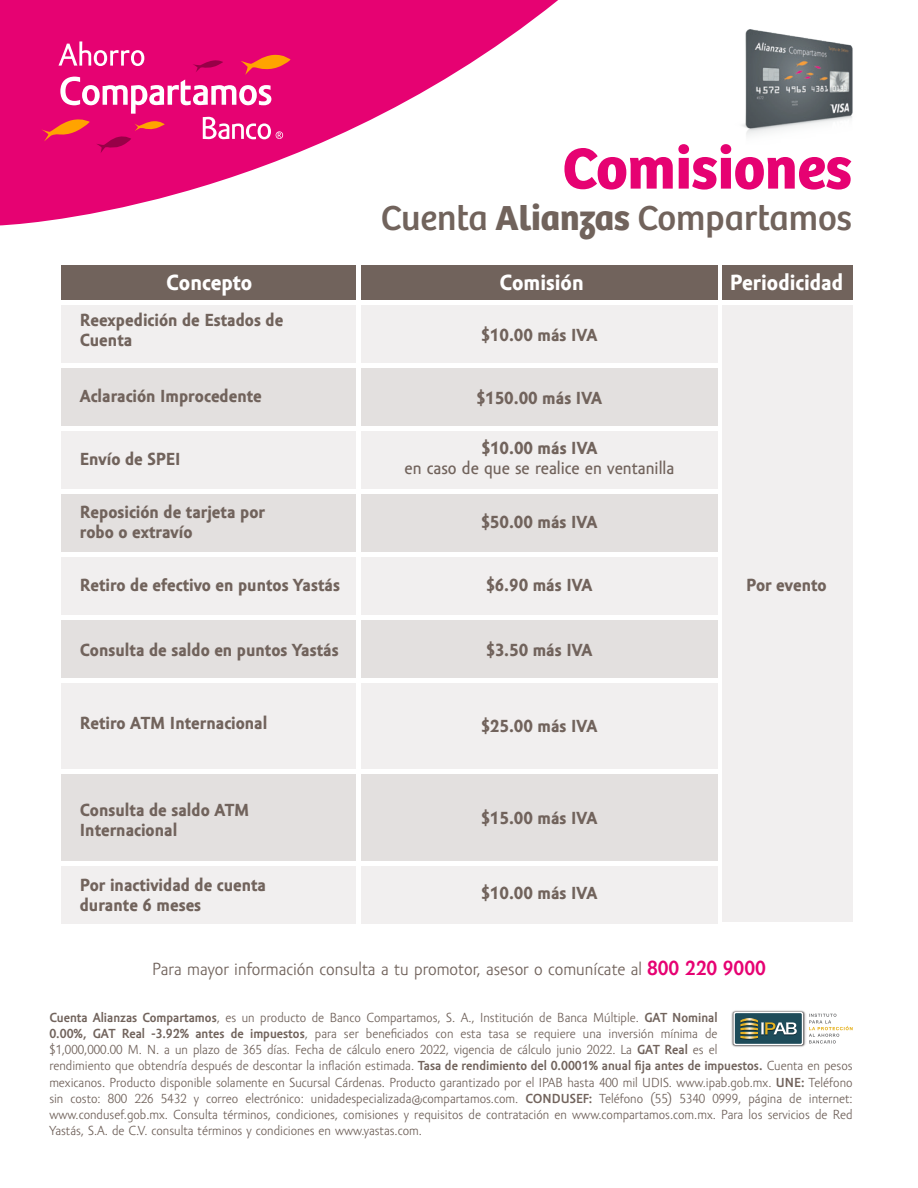
<style>
.page{position:relative;width:918px;height:1188px;background:#fff}
.page>*{position:absolute;margin:0;border:0;box-sizing:border-box;transform-origin:0 0}
.t1{font:700 60px "Bree";color:#e60272}
.t2{font:36px "Bree";color:#71635c}
.t3{font:700 22.5px "Amor Sans Text Pro";color:#fff}
.t4{font:700 18px/20px "Amor Sans Text Pro";color:#71635c}
.t5{font:18px "Amor Sans Pro";color:#71635c}
.t6{font:18px "Amor Sans Text Pro";color:#71635c}
.t7{font:13.5px/16.2px "Amor Sans Pro";color:#71635c}
.s1{font-weight:700}
.s2{font-weight:700;font-size:21px;color:#e60272}
</style>
<div class="page">
<div style="left:61px;top:774px;width:295px;height:87px;background:#e3e0df"></div>
<div style="left:361px;top:774px;width:357px;height:87px;background:#e3e0df"></div>
<div style="left:61px;top:683px;width:295px;height:86px;background:#f1efef"></div>
<div style="left:361px;top:683px;width:357px;height:86px;background:#f1efef"></div>
<div style="left:61px;top:620px;width:295px;height:58px;background:#e3e0df"></div>
<div style="left:361px;top:620px;width:357px;height:58px;background:#e3e0df"></div>
<div style="left:61px;top:557px;width:295px;height:58px;background:#f1efef"></div>
<div style="left:361px;top:557px;width:357px;height:58px;background:#f1efef"></div>
<div style="left:61px;top:494px;width:295px;height:57px;background:#e3e0df"></div>
<div style="left:361px;top:494px;width:357px;height:57px;background:#e3e0df"></div>
<div style="left:61px;top:431px;width:295px;height:57px;background:#f1efef"></div>
<div style="left:361px;top:431px;width:357px;height:57px;background:#f1efef"></div>
<div style="left:61px;top:866px;width:295px;height:58px;background:#f1efef"></div>
<div style="left:361px;top:866px;width:357px;height:58px;background:#f1efef"></div>
<div style="left:61px;top:368px;width:295px;height:57px;background:#e3e0df"></div>
<div style="left:361px;top:368px;width:357px;height:57px;background:#e3e0df"></div>
<div style="left:61px;top:305px;width:295px;height:57px;background:#f1efef"></div>
<div style="left:361px;top:305px;width:357px;height:57px;background:#f1efef"></div>
<div style="left:722px;top:305px;width:131px;height:617px;background:#f1efef"></div>
<svg style="left:0;top:0;width:558px;height:225px;fill:#e60272"></svg>
<svg style="left:41px;top:41px;width:250px;height:112px;background:#e9267f"></svg>
<img style="left:742px;top:29px;width:111px;height:106px">
<div style="left:61px;top:266px;width:295px;height:34px;background:#71635c"></div>
<div style="left:361px;top:266px;width:357px;height:34px;background:#71635c"></div>
<div style="left:722px;top:266px;width:131px;height:34px;background:#71635c"></div>
<svg style="left:809px;top:1014px;width:44px;height:30px"></svg>
<img style="left:731px;top:1010px;width:75px;height:37px">
<svg style="left:733px;top:1012px;width:70px;height:33px;background:#5c7673"></svg>
<h1 class="t1" style="left:562px;top:132px;width:291px">Comisiones</h1>
<h2 class="t2" style="left:381px;top:197px;width:472px">Cuenta <span class="s1">Alianzas</span> Compartamos</h2>
<h3 class="t3" style="left:166px;top:271px;width:88px">Concepto</h3>
<h3 class="t3" style="left:500px;top:271px;width:86px">Comisión</h3>
<h3 class="t3" style="left:730px;top:271px;width:115px">Periodicidad</h3>
<h3 class="t4" style="left:80px;top:311px;width:205px">Reexpedición de Estados de<br>Cuenta</h3>
<h3 class="t4" style="left:80px;top:387px;width:184px">Aclaración Improcedente</h3>
<h3 class="t4" style="left:482px;top:326px;width:117px">$10.00 más IVA</h3>
<h3 class="t4" style="left:477px;top:389px;width:127px">$150.00 más IVA</h3>
<h3 class="t4" style="left:482px;top:439px;width:117px">$10.00 más IVA</h3>
<h3 class="t6" style="left:405px;top:458px;width:272px">en caso de que se realice en ventanilla</h3>
<h3 class="t4" style="left:482px;top:513px;width:117px">$50.00 más IVA</h3>
<h3 class="t4" style="left:80px;top:449px;width:102px">Envío de SPEI</h3>
<h3 class="t4" style="left:80px;top:503px;width:187px">Reposición de tarjeta por robo o extravío</h3>
<h3 class="t4" style="left:80px;top:576px;width:262px">Retiro de efectivo en puntos Yastás</h3>
<h3 class="t4" style="left:746px;top:576px;width:82px">Por evento</h3>
<h3 class="t4" style="left:486px;top:576px;width:108px">$6.90 más IVA</h3>
<h3 class="t4" style="left:80px;top:640px;width:260px">Consulta de saldo en puntos Yastás</h3>
<h3 class="t4" style="left:80px;top:714px;width:189px">Retiro ATM Internacional</h3>
<h3 class="t4" style="left:80px;top:801px;width:171px">Consulta de saldo ATM<br>Internacional</h3>
<h3 class="t4" style="left:80px;top:876px;width:188px">Por inactividad de cuenta durante 6 meses</h3>
<h3 class="t4" style="left:486px;top:641px;width:108px">$3.50 más IVA</h3>
<h3 class="t4" style="left:482px;top:717px;width:117px">$25.00 más IVA</h3>
<h3 class="t4" style="left:482px;top:809px;width:117px">$15.00 más IVA</h3>
<h3 class="t4" style="left:482px;top:884px;width:117px">$10.00 más IVA</h3>
<h3 class="t5" style="left:152px;top:959px;width:615px">Para mayor información consulta a tu promotor, asesor o comunícate al <span class="s2">800 220 9000</span></h3>
<p class="t7" style="left:49px;top:1010px;width:805px"><span class="s1">Cuenta Alianzas Compartamos</span>, es un producto de Banco Compartamos, S. A., Institución de Banca Múltiple. <span class="s1">GAT Nominal<br>0.00%, GAT Real -3.92% antes de impuestos</span>, para ser beneficiados con esta tasa se requiere una inversión mínima de<br>$1,000,000.00 M. N. a un plazo de 365 días. Fecha de cálculo enero 2022, vigencia de cálculo junio 2022. La <span class="s1">GAT Real</span> es el<br>rendimiento que obtendría después de descontar la inflación estimada. <span class="s1">Tasa de rendimiento del 0.0001% anual fija antes de impuestos.</span> Cuenta en pesos mexicanos. Producto disponible solamente en Sucursal Cárdenas. Producto garantizado por el IPAB hasta 400 mil UDIS. www.ipab.gob.mx. <span class="s1">UNE:</span> Teléfono sin costo: 800 226 5432 y correo electrónico: unidadespecializada@compartamos.com. <span class="s1">CONDUSEF:</span> Teléfono (55) 5340 0999, página de internet: www.condusef.gob.mx. Consulta términos, condiciones, comisiones y requisitos de contratación en www.compartamos.com.mx. Para los servicios de Red Yastás, S.A. de C.V. consulta términos y condiciones en www.yastas.com.</p>
</div>
